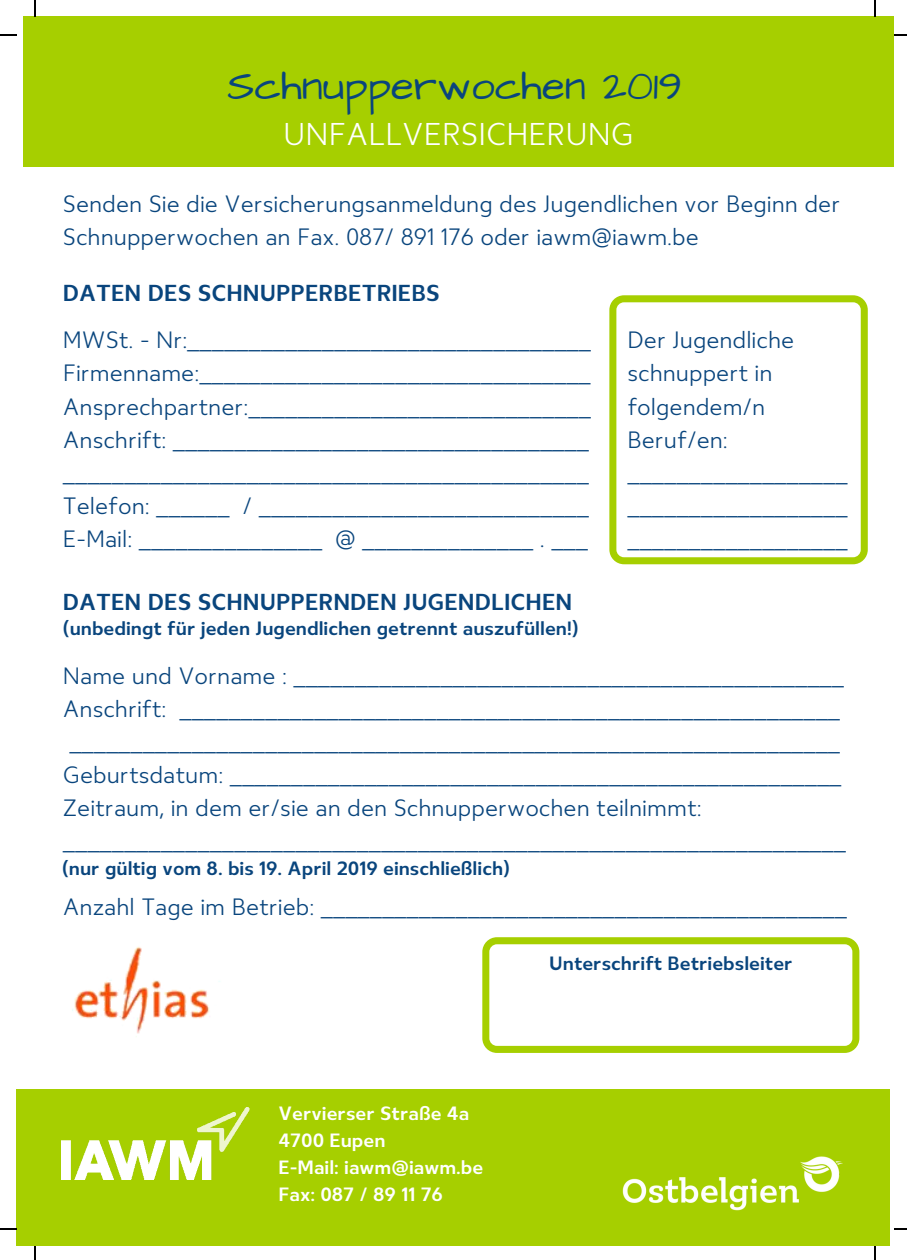
<style>
.page{position:relative;width:907px;height:1260px;background:#fff}
.page>*{position:absolute;margin:0;border:0;box-sizing:border-box;transform-origin:0 0}
.t1{font:42px "Architects Daughter";color:#09457d}
.t2{font:32px "Ostbe Sans";color:#fff}
.t3{font:24px/33px "Ostbe Sans";color:#09457d}
.t4{font:700 24px "Ostbe Sans";color:#09457d}
.t5{font:700 20px "Ostbe Sans";color:#09457d}
.t6{font:700 20px/27px "Ostbe Sans";color:#fff}
</style>
<div class="page">
<div style="left:23px;top:17px;width:870px;height:150px;background:#a6cf00"></div>
<svg style="left:609px;top:295px;width:258px;height:269px"></svg>
<svg style="left:482px;top:937px;width:377px;height:115px"></svg>
<img style="left:72px;top:947px;width:148px;height:87px">
<div style="left:17px;top:1088px;width:873px;height:157px;background:#a6cf00"></div>
<img style="left:622px;top:1156px;width:221px;height:55px">
<img style="left:62px;top:1107px;width:187px;height:71px">
<svg style="left:35px;top:0;width:1px;height:17px"></svg>
<svg style="left:0;top:35px;width:17px;height:1px"></svg>
<svg style="left:874px;top:0;width:1px;height:17px"></svg>
<svg style="left:893px;top:35px;width:14px;height:1px"></svg>
<svg style="left:35px;top:1245px;width:1px;height:14px"></svg>
<svg style="left:874px;top:1245px;width:1px;height:14px"></svg>
<h1 class="t1" style="left:227px;top:57px;width:456px">Schnupperwochen 2019</h1>
<h2 class="t2" style="left:283px;top:121px;width:352px">UNFALLVERSICHERUNG</h2>
<p class="t3" style="left:63px;top:188px;width:779px">Senden Sie die Versicherungsanmeldung des Jugendlichen vor Beginn der<br>Schnupperwochen an Fax. 087/ 891 176 oder iawm@iawm.be</p>
<p class="t4" style="left:63px;top:283px;width:378px">DATEN DES SCHNUPPERBETRIEBS</p>
<p class="t3" style="left:627px;top:325px;width:222px">Der Jugendliche schnuppert in folgendem/n<br>Beruf/en: __________________ __________________ __________________</p>
<p class="t3" style="left:63px;top:325px;width:529px;text-align:justify">MWSt. - Nr:_________________________________ Firmenname:________________________________ Ansprechpartner:____________________________ Anschrift: __________________________________ ___________________________________________ Telefon: ______ / ___________________________ E-Mail: _______________ @ ______________ . ___</p>
<p class="t4" style="left:63px;top:592px;width:511px">DATEN DES SCHNUPPERNDEN JUGENDLICHEN</p>
<p class="t5" style="left:63px;top:619px;width:517px">(unbedingt für jeden Jugendlichen getrennt auszufüllen!)</p>
<p class="t3" style="left:63px;top:660px;width:784px">Name und Vorname : _____________________________________________ Anschrift: ______________________________________________________ _______________________________________________________________ Geburtsdatum: __________________________________________________ Zeitraum, in dem er/sie an den Schnupperwochen teilnimmt: ________________________________________________________________</p>
<p class="t5" style="left:62px;top:859px;width:449px">(nur gültig vom 8. bis 19. April 2019 einschließlich)</p>
<p class="t3" style="left:63px;top:891px;width:785px">Anzahl Tage im Betrieb: ___________________________________________</p>
<p class="t6" style="left:278px;top:1100px;width:206px">Vervierser Straße 4a<br>4700 Eupen<br>E-Mail: iawm@iawm.be<br>Fax: 087 / 89 11 76</p>
<p class="t5" style="left:549px;top:954px;width:245px">Unterschrift Betriebsleiter</p>
</div>
